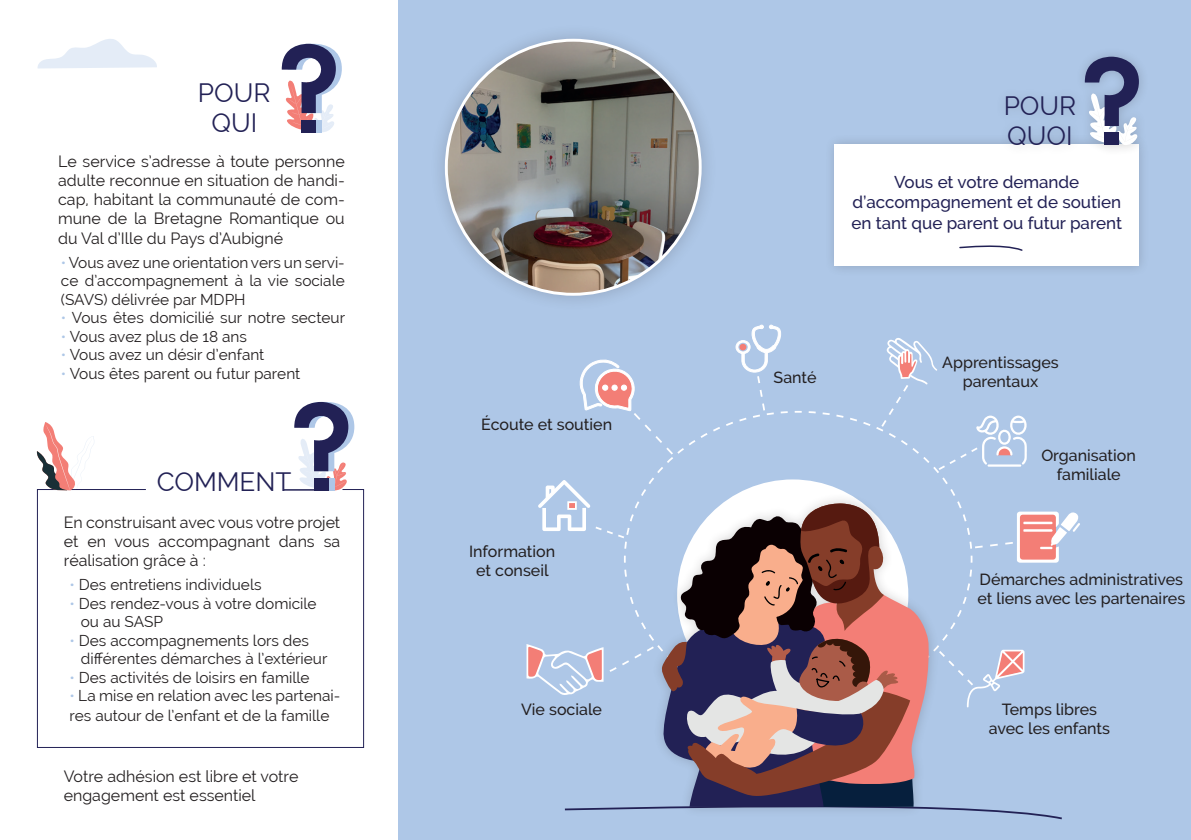
<style>
.page{position:relative;width:1191px;height:840px;background:#fff}
.page>*{position:absolute;margin:0;border:0;box-sizing:border-box;transform-origin:0 0}
.t1{font:26px/30px "Raleway";color:#222155;text-align:center}
.t2{font:500 17px/20.4px "Raleway";color:#222155;text-align:center}
.t3{font:16px/19.2px "Raleway";color:#231f20;text-align:justify}
.t4{font:500 16px/19.2px "Raleway";color:#231f20;text-align:center}
.t5{font:15.4px/18.4px "Raleway";color:#231f20}
.s1{color:#aec7e7}
</style>
<div class="page">
<div style="left:398px;top:0;width:793px;height:839px;background:#aec7e7"></div>
<svg style="left:281px;top:43px;width:61px;height:89px"></svg>
<div style="left:301px;top:119px;width:15px;height:13px;background:#222155"></div>
<svg style="left:294px;top:401px;width:60px;height:87px"></svg>
<div style="left:314px;top:477px;width:14px;height:13px;background:#222155"></div>
<svg style="left:36px;top:488px;width:328px;height:260px"></svg>
<svg style="left:37px;top:39px;width:120px;height:29px"></svg>
<svg style="left:37px;top:422px;width:57px;height:68px"></svg>
<div style="left:429px;top:23px;width:288px;height:288px;background:#231f20;opacity:.2"></div>
<img style="left:446px;top:40px;width:254px;height:254px;border-radius:127px">
<div style="left:824px;top:133px;width:326px;height:144px;background:#231f20;opacity:.2"></div>
<div style="left:835px;top:144px;width:303px;height:122px;background:#fff"></div>
<svg style="left:959px;top:245px;width:64px;height:6px"></svg>
<div style="left:995px;top:46px;width:154px;height:110px;background:#231f20;opacity:.2"></div>
<svg style="left:1084px;top:57px;width:54px;height:88px"></svg>
<div style="left:1104px;top:132px;width:15px;height:13px;background:#222155"></div>
<svg style="left:526px;top:324px;width:554px;height:496px"></svg>
<h1 class="t1" style="left:198px;top:78px;width:74px">POUR<br>QUI</h1>
<p class="t3" style="left:58px;top:151px;width:288px">Le service s’adresse à toute personne adulte reconnue en situation de handi&shy;cap, habitant la communauté de com&shy;mune de la Bretagne Romantique ou du Val d’Ille du Pays d’Aubigné</p>
<p class="t5" style="left:61px;top:253px;width:285px;text-align:justify"><span class="s1">•</span> Vous avez une orientation vers un servi&shy;ce d’accompagnement à la vie sociale (SAVS) délivrée par MDPH</p>
<p class="t5" style="left:61px;top:308px;width:286px"><span class="s1">•</span> Vous êtes domicilié sur notre secteur</p>
<p class="t5" style="left:61px;top:326px;width:188px"><span class="s1">•</span> Vous avez plus de 18 ans</p>
<p class="t5" style="left:61px;top:345px;width:205px"><span class="s1">•</span> Vous avez un désir d’enfant</p>
<p class="t5" style="left:61px;top:363px;width:241px"><span class="s1">•</span> Vous êtes parent ou futur parent</p>
<h1 class="t1" style="left:157px;top:466px;width:136px">COMMENT</h1>
<p class="t3" style="left:64px;top:512px;width:278px">En construisant avec vous votre projet et en vous accompagnant dans sa réalisation grâce à :</p>
<p class="t5" style="left:69px;top:575px;width:194px"><span class="s1">•</span> Des entretiens individuels</p>
<p class="t5" style="left:81px;top:593px;width:237px;text-indent:-11px"><span class="s1">•</span> Des rendez-vous à votre domicile ou au SASP</p>
<p class="t5" style="left:81px;top:630px;width:248px;text-indent:-11px"><span class="s1">•</span> Des accompagnements lors des différentes démarches à l’extérieur</p>
<p class="t5" style="left:69px;top:667px;width:242px"><span class="s1">•</span> Des activités de loisirs en famille</p>
<p class="t5" style="left:69px;top:685px;width:272px;line-height:19.2px"><span class="s1">•</span> La mise en relation avec les partenai&shy;res autour de l’enfant et de la famille</p>
<p class="t3" style="left:64px;top:766px;width:236px">Votre adhésion est libre et votre engagement est essentiel</p>
<p class="t4" style="left:481px;top:415px;width:132px">Écoute et soutien</p>
<p class="t4" style="left:469px;top:541px;width:88px">Information et conseil</p>
<p class="t4" style="left:521px;top:699px;width:82px">Vie sociale</p>
<h1 class="t1" style="left:1003px;top:91px;width:74px;text-align:left">POUR<br>QUOI</h1>
<p class="t2" style="left:851px;top:172px;width:272px">Vous et votre demande d’accompagnement et de soutien en tant que parent ou futur parent</p>
<p class="t4" style="left:773px;top:368px;width:44px">Santé</p>
<p class="t4" style="left:942px;top:352px;width:118px">Apprentissages parentaux</p>
<p class="t4" style="left:1041px;top:445px;width:96px">Organisation familiale</p>
<p class="t4" style="left:977px;top:569px;width:209px;text-align:left">Démarches administratives et liens avec les partenaires</p>
<p class="t4" style="left:988px;top:699px;width:123px">Temps libres avec les enfants</p>
</div>
